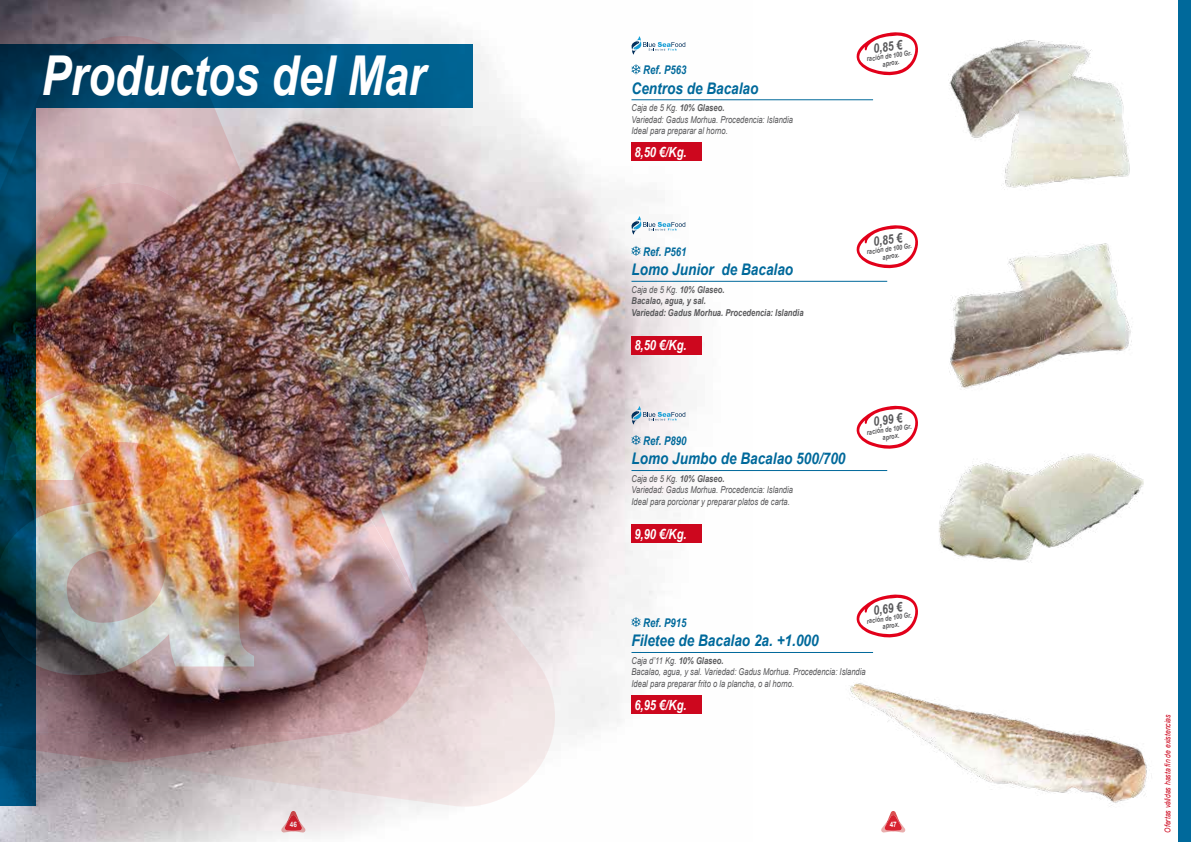
<style>
.page{position:relative;width:1191px;height:842px;background:#fff}
.page>*{position:absolute;margin:0;border:0;box-sizing:border-box;transform-origin:0 0}
.t1{font:italic 700 55px "Arial";color:#fff;scale:.8 1}
.t2{font:italic 700 16px "Arial";color:#00699b;scale:.85 1}
.t3{font:italic 700 14px "Arial";color:#fff;scale:.8 1}
.t4{font:italic 700 13px "Arial";color:#58585a;scale:.8 1}
.t5{font:italic 700 12px "Arial";color:#00699b;scale:.8 1}
.t6{font:italic 9.5px/11.4px "Arial";color:#58585a;scale:.8 1}
.t7{font:italic 700 9.5px/11.4px "Arial";color:#58585a;scale:.8 1}
.t8{font:italic 8px "Arial";color:#cd071e;scale:.85 1}
.t9{font:700 7.5px "Arial";color:#fff;scale:.85 1}
.t10{font:italic 700 7px/7.4px "Arial";color:#58585a;text-align:center;scale:.8 1}
.s1{font-weight:700}
.s2{font-weight:400}
</style>
<div class="page">
<div style="left:1177px;top:0;width:14px;height:842px;background:#00699b"></div>
<svg style="left:881px;top:823px;width:24px;height:9px"></svg>
<img style="left:0;top:0;width:752px;height:842px">
<svg style="left:0;top:36px;width:335px;height:147px;background:#b7a5ab"></svg>
<svg style="left:36px;top:762px;width:88px;height:44px;background:#a79fa5"></svg>
<svg style="left:124px;top:399px;width:437px;height:407px;background:#cfc3c3"></svg>
<svg style="left:36px;top:733px;width:392px;height:29px;background:#ac9397"></svg>
<img style="left:36px;top:183px;width:392px;height:550px">
<img style="left:36px;top:384px;width:218px;height:291px">
<svg style="left:0;top:45px;width:36px;height:761px;background:#003547"></svg>
<svg style="left:36px;top:45px;width:437px;height:63px;background:#00517b"></svg>
<img style="left:948px;top:40px;width:182px;height:150px">
<hr style="left:631px;top:99px;width:242px;height:1px;background:#00699b">
<svg style="left:631px;top:64px;width:9px;height:10px"></svg>
<div style="left:631px;top:143px;width:71px;height:18px;background:#cd071e"></div>
<svg style="left:630px;top:36px;width:55px;height:19px"></svg>
<svg style="left:630px;top:216px;width:55px;height:19px"></svg>
<svg style="left:630px;top:406px;width:55px;height:19px"></svg>
<hr style="left:631px;top:281px;width:256px;height:1px;background:#00699b">
<svg style="left:631px;top:246px;width:9px;height:10px"></svg>
<div style="left:631px;top:336px;width:71px;height:18px;background:#cd071e"></div>
<svg style="left:856px;top:225px;width:62px;height:44px"></svg>
<img style="left:949px;top:243px;width:183px;height:147px">
<hr style="left:631px;top:470px;width:256px;height:1px;background:#00699b">
<svg style="left:631px;top:435px;width:9px;height:10px"></svg>
<div style="left:631px;top:525px;width:71px;height:18px;background:#cd071e"></div>
<svg style="left:856px;top:405px;width:62px;height:44px"></svg>
<img style="left:938px;top:453px;width:206px;height:110px">
<hr style="left:631px;top:652px;width:242px;height:1px;background:#00699b">
<svg style="left:631px;top:617px;width:9px;height:10px"></svg>
<div style="left:631px;top:696px;width:71px;height:18px;background:#cd071e"></div>
<img style="left:850px;top:679px;width:297px;height:144px">
<svg style="left:856px;top:594px;width:62px;height:44px"></svg>
<svg style="left:856px;top:32px;width:62px;height:44px"></svg>
<h1 class="t1" style="left:42px;top:39px;width:481px">Productos del Mar</h1>
<p class="t5" style="left:643px;top:62px;width:56px">Ref. P563</p>
<h2 class="t2" style="left:631px;top:77px;width:151px">Centros de Bacalao</h2>
<p class="t6" style="left:631px;top:102px;width:203px">Caja de 5 Kg. <span class="s1">10% Glaseo.<br></span>Variedad: Gadus Morhua. Procedencia: Islandia<br>Ideal para preparar al horno.</p>
<h3 class="t3" style="left:634px;top:143px;width:67px">8,50 €/Kg.</h3>
<h3 class="t4" style="left:872px;top:40px;width:38px;rotate:-8deg">0,85 €</h3>
<p class="t10" style="left:866px;top:55px;width:58px;rotate:-8deg">ración de 100 Gr. aprox.</p>
<p class="t5" style="left:643px;top:244px;width:56px">Ref. P561</p>
<h2 class="t2" style="left:631px;top:259px;width:192px">Lomo Junior de Bacalao</h2>
<p class="t7" style="left:631px;top:284px;width:217px"><span class="s2">Caja de 5 Kg.</span> 10% Glaseo.<br>Bacalao, agua, y sal.<br>Variedad: Gadus Morhua. Procedencia: Islandia</p>
<h3 class="t3" style="left:634px;top:336px;width:67px">8,50 €/Kg.</h3>
<h3 class="t4" style="left:872px;top:233px;width:38px;rotate:-8deg">0,85 €</h3>
<p class="t10" style="left:866px;top:248px;width:58px;rotate:-8deg">ración de 100 Gr. aprox.</p>
<p class="t5" style="left:643px;top:433px;width:56px">Ref. P890</p>
<h2 class="t2" style="left:631px;top:448px;width:253px">Lomo Jumbo de Bacalao 500/700</h2>
<p class="t6" style="left:631px;top:473px;width:203px">Caja de 5 Kg. <span class="s1">10% Glaseo.<br></span>Variedad: Gadus Morhua. Procedencia: Islandia<br>Ideal para porcionar y preparar platos de carta.</p>
<h3 class="t3" style="left:634px;top:525px;width:67px">9,90 €/Kg.</h3>
<h3 class="t4" style="left:872px;top:413px;width:38px;rotate:-8deg">0,99 €</h3>
<p class="t10" style="left:866px;top:429px;width:58px;rotate:-8deg">ración de 100 Gr. aprox.</p>
<h3 class="t4" style="left:872px;top:602px;width:38px;rotate:-8deg">0,69 €</h3>
<p class="t10" style="left:866px;top:618px;width:58px;rotate:-8deg">ración de 100 Gr. aprox.</p>
<p class="t5" style="left:643px;top:615px;width:56px">Ref. P915</p>
<h2 class="t2" style="left:631px;top:630px;width:222px">Filetee de Bacalao 2a. +1.000</h2>
<p class="t6" style="left:631px;top:655px;width:294px">Caja d’11 Kg. <span class="s1">10% Glaseo.<br></span>Bacalao, agua, y sal. Variedad: Gadus Morhua. Procedencia: Islandia<br>Ideal para preparar frito o la plancha, o al horno.</p>
<h3 class="t3" style="left:634px;top:695px;width:67px">6,95 €/Kg.</h3>
<p class="t9" style="left:290px;top:819px;width:10px">46</p>
<p class="t9" style="left:889px;top:819px;width:10px">47</p>
<p class="t8" style="left:1162px;top:832px;width:140px;rotate:-90deg">Ofertas válidas hasta fin de existencias</p>
</div>
